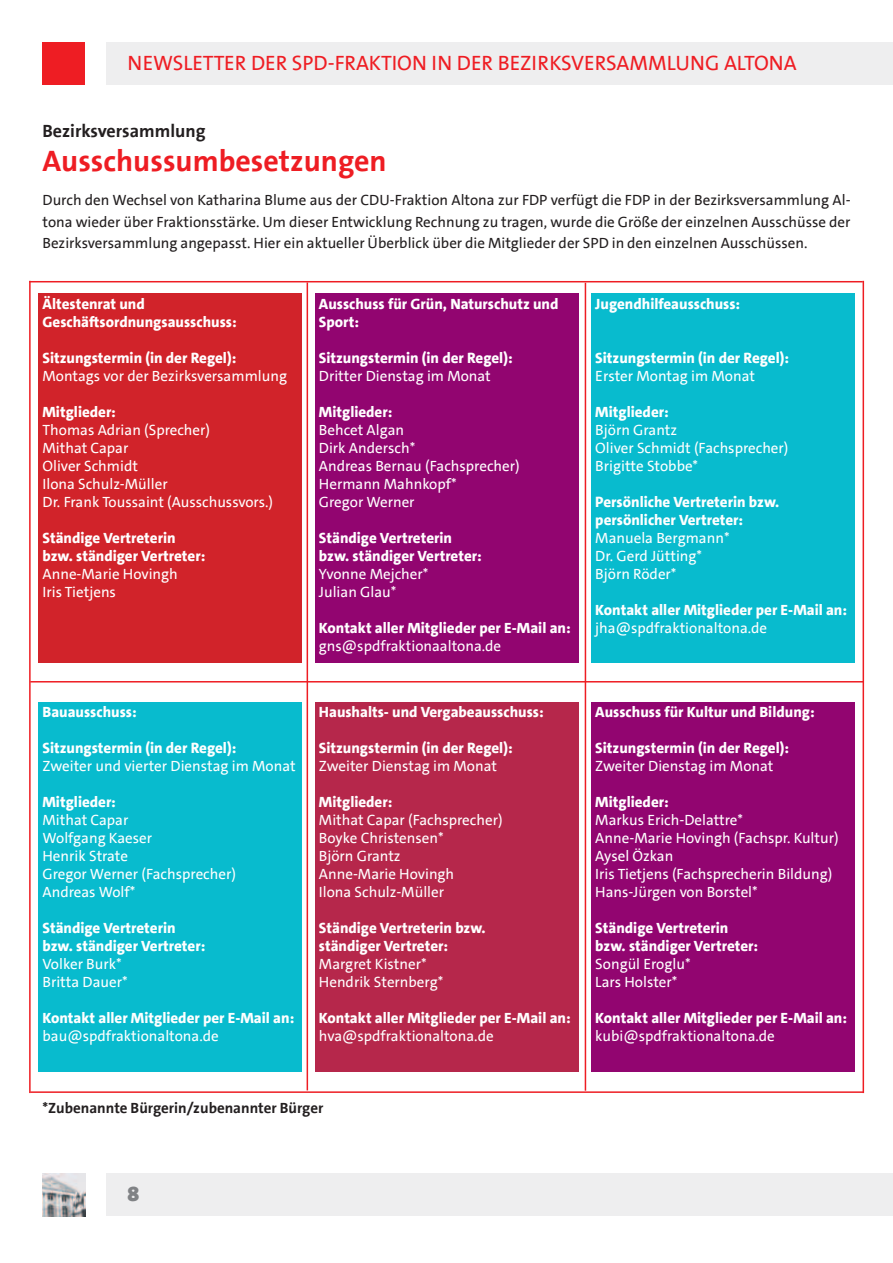
<style>
.page{position:relative;width:893px;height:1263px;background:#fff}
.page>*{position:absolute;margin:0;border:0;box-sizing:border-box;transform-origin:0 0}
.t1{font:700 30px "SPD2002 The Sans";color:#ee1d23}
.t2{font:21px "SPD2002 The Sans";color:#ee1d23}
.t3{font:900 21px "SPD The Sans";color:#808285}
.t4{font:700 18px "SPD2002 The Sans";color:#231f20}
.t5{font:15px/18px "SPD The Sans";color:#fff}
.t6{font:800 15px/18px "SPD The Sans";color:#fff}
.t7{font:15px/21.6px "SPD The Sans";color:#231f20;text-align:justify}
.t8{font:700 15px "SPD2002 The Sans";color:#231f20}
.s1{font-family:"SPD2002 The Sans"}
</style>
<div class="page">
<div style="left:43px;top:43px;width:42px;height:42px;background:#ee1d23"></div>
<div style="left:106px;top:43px;width:787px;height:42px;background:#eeeeef"></div>
<div style="left:106px;top:1174px;width:787px;height:42px;background:#eeeeef"></div>
<img style="left:43px;top:1174px;width:42px;height:42px">
<div style="left:38px;top:293px;width:264px;height:370px;background:#d1232a"></div>
<div style="left:38px;top:702px;width:264px;height:369px;background:#08bbce"></div>
<div style="left:315px;top:293px;width:263px;height:370px;background:#920570"></div>
<div style="left:315px;top:702px;width:263px;height:369px;background:#b6274b"></div>
<div style="left:591px;top:293px;width:264px;height:370px;background:#08bbce"></div>
<div style="left:591px;top:702px;width:264px;height:369px;background:#920570"></div>
<hr style="left:30px;top:1091px;width:834px;height:2px;background:#ee1d23">
<hr style="left:29px;top:281px;width:834px;height:1px;background:#ee1d23">
<hr style="left:30px;top:681px;width:834px;height:1px;background:#ee1d23">
<hr style="left:307px;top:282px;width:1px;height:808px;background:#ee1d23">
<hr style="left:585px;top:283px;width:1px;height:808px;background:#ee1d23">
<hr style="left:29px;top:281px;width:2px;height:812px;background:#ee1d23">
<hr style="left:862px;top:281px;width:2px;height:812px;background:#ee1d23">
<h2 class="t2" style="left:128px;top:52px;width:670px">NEWSLETTER DER SPD-FRAKTION IN DER BEZIRKSVERSAMMLUNG ALTONA</h2>
<p class="t4" style="left:43px;top:121px;width:165px">Bezirksversammlung</p>
<h1 class="t1" style="left:43px;top:145px;width:346px">Ausschussumbesetzungen</h1>
<p class="t7" style="left:43px;top:189px;width:810px"><span class="s1">D</span>urch den Wechsel von Katharina Blume aus der CDU-Fraktion Altona zur FDP verfügt die FDP in der Bezirksversammlung Al&shy;tona wieder über Fraktionsstärke. Um dieser Entwicklung Rechnung zu tragen, wurde die Größe der einzelnen Ausschüsse der Bezirksversammlung angepasst. Hier ein aktueller Überblick über die Mitglieder der SPD in den einzelnen Ausschüssen.</p>
<p class="t6" style="left:43px;top:295px;width:196px">Ältestenrat und<br>Geschäftsordnungsausschuss:</p>
<p class="t6" style="left:43px;top:349px;width:195px">Sitzungstermin (in der Regel):</p>
<p class="t5" style="left:43px;top:367px;width:246px">Montags vor der Bezirksversammlung</p>
<p class="t6" style="left:43px;top:403px;width:75px">Mitglieder:</p>
<p class="t5" style="left:43px;top:421px;width:232px">Thomas Adrian (Sprecher)<br>Mithat Capar<br>Oliver Schmidt<br>Ilona Schulz-Müller<br>Dr. Frank Toussaint (Ausschussvors.)</p>
<p class="t6" style="left:43px;top:529px;width:164px">Ständige Vertreterin bzw. ständiger Vertreter:</p>
<p class="t5" style="left:43px;top:565px;width:137px">Anne-Marie Hovingh<br>Iris Tietjens</p>
<p class="t6" style="left:43px;top:703px;width:96px">Bauausschuss:</p>
<p class="t6" style="left:43px;top:739px;width:195px">Sitzungstermin (in der Regel):</p>
<p class="t5" style="left:43px;top:757px;width:255px">Zweiter und vierter Dienstag im Monat</p>
<p class="t6" style="left:43px;top:793px;width:75px">Mitglieder:</p>
<p class="t5" style="left:43px;top:811px;width:195px">Mithat Capar<br>Wolfgang Kaeser<br>Henrik Strate<br>Gregor Werner (Fachsprecher)<br>Andreas Wolf*</p>
<p class="t6" style="left:43px;top:919px;width:164px">Ständige Vertreterin bzw. ständiger Vertreter:</p>
<p class="t5" style="left:43px;top:955px;width:87px">Volker Burk*<br>Britta Dauer*</p>
<p class="t6" style="left:43px;top:1009px;width:253px">Kontakt aller Mitglieder per E-Mail an:</p>
<p class="t5" style="left:43px;top:1027px;width:178px">bau@spdfraktionaltona.de</p>
<p class="t6" style="left:319px;top:295px;width:241px">Ausschuss für Grün, Naturschutz und<br>Sport:</p>
<p class="t6" style="left:319px;top:349px;width:195px">Sitzungstermin (in der Regel):</p>
<p class="t5" style="left:319px;top:367px;width:173px">Dritter Dienstag im Monat</p>
<p class="t6" style="left:319px;top:403px;width:75px">Mitglieder:</p>
<p class="t5" style="left:319px;top:421px;width:202px">Behcet Algan<br>Dirk Andersch*<br>Andreas Bernau (Fachsprecher)<br>Hermann Mahnkopf*<br>Gregor Werner</p>
<p class="t6" style="left:319px;top:529px;width:164px">Ständige Vertreterin bzw. ständiger Vertreter:</p>
<p class="t5" style="left:319px;top:565px;width:111px">Yvonne Mejcher*<br>Julian Glau*</p>
<p class="t6" style="left:319px;top:619px;width:253px">Kontakt aller Mitglieder per E-Mail an:</p>
<p class="t5" style="left:319px;top:637px;width:184px">gns@spdfraktionaaltona.de</p>
<p class="t6" style="left:319px;top:703px;width:226px">Haushalts- und Vergabeausschuss:</p>
<p class="t6" style="left:319px;top:739px;width:195px">Sitzungstermin (in der Regel):</p>
<p class="t5" style="left:319px;top:757px;width:180px">Zweiter Dienstag im Monat</p>
<p class="t6" style="left:319px;top:793px;width:75px">Mitglieder:</p>
<p class="t5" style="left:319px;top:811px;width:185px">Mithat Capar (Fachsprecher)<br>Boyke Christensen*<br>Björn Grantz<br>Anne-Marie Hovingh<br>Ilona Schulz-Müller</p>
<p class="t6" style="left:319px;top:919px;width:168px">Ständige Vertreterin bzw. ständiger Vertreter:</p>
<p class="t5" style="left:319px;top:955px;width:126px">Margret Kistner*<br>Hendrik Sternberg*</p>
<p class="t6" style="left:319px;top:1009px;width:253px">Kontakt aller Mitglieder per E-Mail an:</p>
<p class="t5" style="left:319px;top:1027px;width:176px">hva@spdfraktionaltona.de</p>
<p class="t8" style="left:43px;top:1099px;width:282px">*Zubenannte Bürgerin/zubenannter Bürger</p>
<p class="t6" style="left:595px;top:295px;width:146px">Jugendhilfeausschuss:</p>
<p class="t6" style="left:595px;top:349px;width:195px">Sitzungstermin (in der Regel):</p>
<p class="t5" style="left:595px;top:367px;width:161px">Erster Montag im Monat</p>
<p class="t6" style="left:595px;top:403px;width:75px">Mitglieder:</p>
<p class="t5" style="left:595px;top:421px;width:195px">Björn Grantz<br>Oliver Schmidt (Fachsprecher)<br>Brigitte Stobbe*</p>
<p class="t6" style="left:595px;top:493px;width:185px">Persönliche Vertreterin bzw. persönlicher Vertreter:</p>
<p class="t5" style="left:595px;top:529px;width:136px">Manuela Bergmann*<br>Dr. Gerd Jütting*<br>Björn Röder*</p>
<p class="t6" style="left:595px;top:601px;width:253px">Kontakt aller Mitglieder per E-Mail an:</p>
<p class="t5" style="left:595px;top:619px;width:173px">jha@spdfraktionaltona.de</p>
<p class="t6" style="left:595px;top:703px;width:221px">Ausschuss für Kultur und Bildung:</p>
<p class="t6" style="left:595px;top:739px;width:195px">Sitzungstermin (in der Regel):</p>
<p class="t5" style="left:595px;top:757px;width:180px">Zweiter Dienstag im Monat</p>
<p class="t6" style="left:595px;top:793px;width:75px">Mitglieder:</p>
<p class="t5" style="left:595px;top:811px;width:245px">Markus Erich-Delattre*<br>Anne-Marie Hovingh (Fachspr. Kultur)<br>Aysel Özkan<br>Iris Tietjens (Fachsprecherin Bildung)<br>Hans-Jürgen von Borstel*</p>
<p class="t6" style="left:595px;top:919px;width:164px">Ständige Vertreterin bzw. ständiger Vertreter:</p>
<p class="t5" style="left:595px;top:955px;width:97px">Songül Eroglu*<br>Lars Holster*</p>
<p class="t6" style="left:595px;top:1009px;width:253px">Kontakt aller Mitglieder per E-Mail an:</p>
<p class="t5" style="left:595px;top:1027px;width:181px">kubi@spdfraktionaltona.de</p>
<h2 class="t3" style="left:128px;top:1180px;width:13px">8</h2>
</div>
